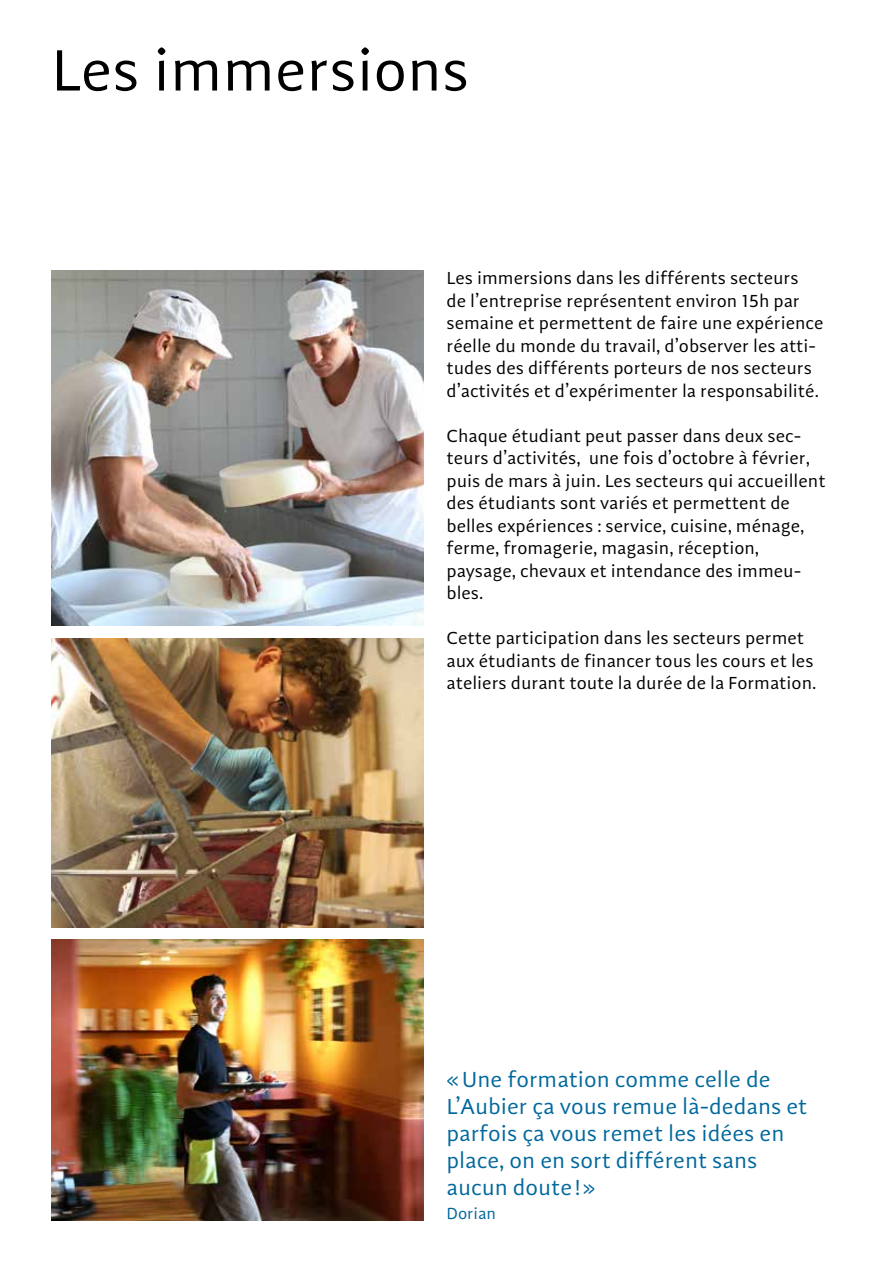
<style>
.page{position:relative;width:893px;height:1263px;background:#fff}
.page>*{position:absolute;margin:0;border:0;box-sizing:border-box;transform-origin:0 0}
.t1{font:60px "Adagio Sans";color:#000}
.t2{font:22.5px/27px "Adagio Sans";color:#00689d}
.t3{font:18px/22.5px "Adagio Sans";color:#000}
.t4{font:16.5px "Adagio Sans";color:#00689d}
</style>
<div class="page">
<img style="left:51px;top:940px;width:373px;height:280px">
<img style="left:51px;top:638px;width:373px;height:289px">
<img style="left:51px;top:270px;width:373px;height:355px">
<h1 class="t1" style="left:51px;top:33px;width:420px">Les immersions</h1>
<p class="t3" style="left:446px;top:267px;width:379px">Les immersions dans les différents secteurs<br>de l’entreprise représentent environ 15h par semaine et permettent de faire une expérience réelle du monde du travail, d’observer les atti&shy;tudes des différents porteurs de nos secteurs d’activités et d’expérimenter la responsabilité.</p>
<p class="t3" style="left:446px;top:425px;width:381px">Chaque étudiant peut passer dans deux sec&shy;teurs d’activités, une fois d’octobre à février, puis de mars à juin. Les secteurs qui accueillent des étudiants sont variés et permettent de belles expériences : service, cuisine, ménage, ferme, fromagerie, magasin, réception, paysage, chevaux et intendance des immeu&shy;bles.</p>
<p class="t3" style="left:446px;top:627px;width:371px">Cette participation dans les secteurs permet aux étudiants de financer tous les cours et les ateliers durant toute la durée de la Formation.</p>
<p class="t2" style="left:446px;top:1066px;width:362px">«Une formation comme celle de<br>L’Aubier ça vous remue là-dedans et parfois ça vous remet les idées en place, on en sort différent sans aucun doute!»</p>
<p class="t4" style="left:446px;top:1203px;width:51px">Dorian</p>
</div>
